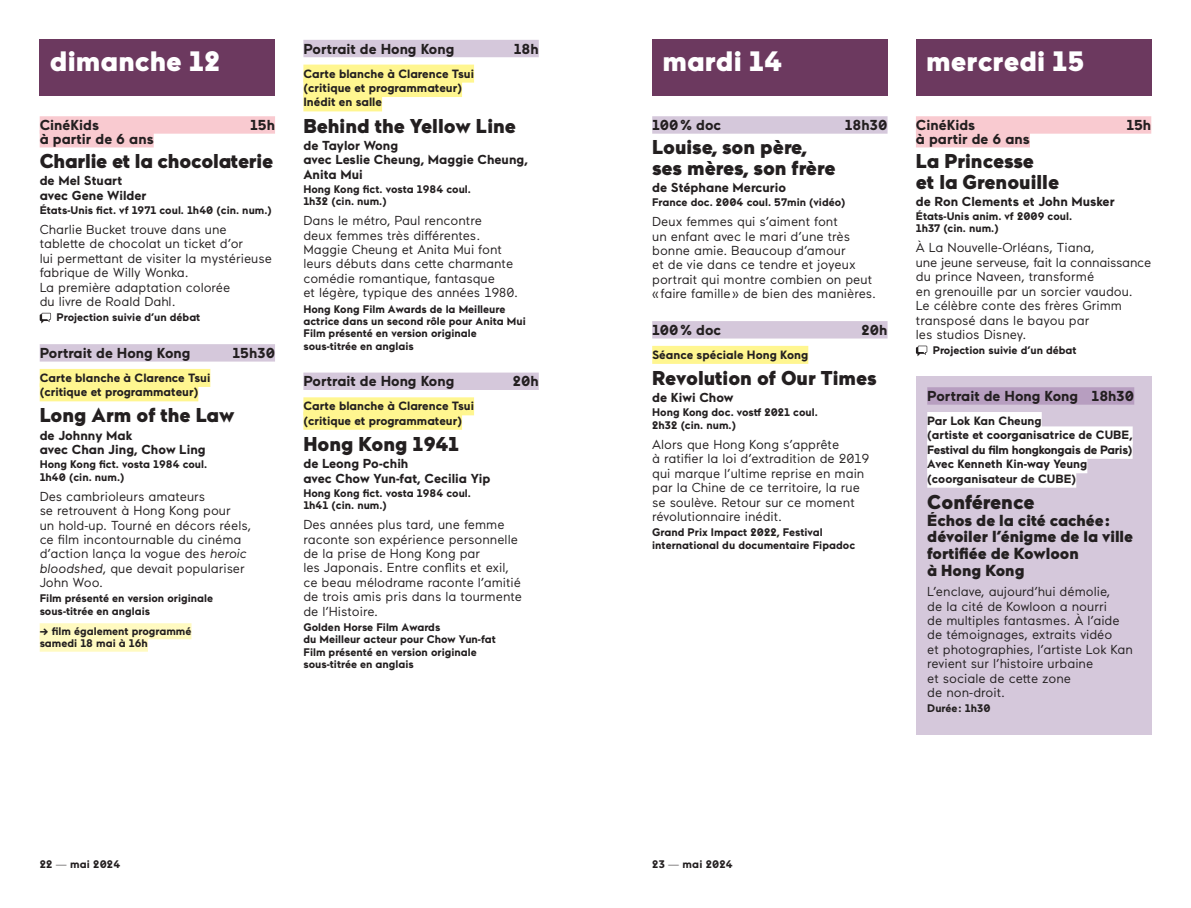
<style>
.page{position:relative;width:1191px;height:908px;background:#fff}
.page>*{position:absolute;margin:0;border:0;box-sizing:border-box;transform-origin:0 0}
.t1{font:900 28px "Maax";letter-spacing:.005em;color:#fff}
.t2{font:900 20px/20.4px "Maax";color:#231f20}
.t3{font:900 16px/16.8px "Maax";color:#231f20}
.t4{font:700 14.4px "Maax";color:#231f20}
.t5{font:13px/14.4px "Maax";color:#231f20}
.t6{font:700 13px/14.4px "Maax";color:#231f20}
.t7{font:700 12px/14.4px "Maax";color:#231f20}
.t8{font:700 11px/12.4px "Maax";color:#231f20}
.s1{font-style:italic}
.s2{font-weight:300}
</style>
<div class="page">
<div style="left:40px;top:40px;width:235px;height:56px;background:#6c395f"></div>
<div style="left:40px;top:116px;width:235px;height:18px;background:#f9cad0"></div>
<div style="left:40px;top:130px;width:114px;height:17px;background:#f9cad0"></div>
<div style="left:40px;top:344px;width:235px;height:17px;background:#d5c8db"></div>
<div style="left:40px;top:369px;width:170px;height:18px;background:#fff690"></div>
<div style="left:40px;top:383px;width:158px;height:18px;background:#fff690"></div>
<div style="left:40px;top:623px;width:151px;height:16px;background:#fffac1"></div>
<div style="left:40px;top:635px;width:108px;height:16px;background:#fffac1"></div>
<svg style="left:40px;top:313px;width:11px;height:10px"></svg>
<div style="left:303px;top:40px;width:236px;height:17px;background:#d5c8db"></div>
<div style="left:303px;top:65px;width:171px;height:18px;background:#fff690"></div>
<div style="left:303px;top:79px;width:159px;height:18px;background:#fff690"></div>
<div style="left:303px;top:93px;width:79px;height:18px;background:#fff690"></div>
<div style="left:303px;top:372px;width:236px;height:18px;background:#d5c8db"></div>
<div style="left:303px;top:397px;width:171px;height:18px;background:#fff690"></div>
<div style="left:303px;top:411px;width:159px;height:18px;background:#fff690"></div>
<div style="left:652px;top:40px;width:235px;height:56px;background:#6c395f"></div>
<div style="left:652px;top:116px;width:235px;height:18px;background:#d5c8db"></div>
<div style="left:652px;top:321px;width:235px;height:17px;background:#d5c8db"></div>
<div style="left:652px;top:346px;width:156px;height:18px;background:#fff690"></div>
<div style="left:916px;top:40px;width:235px;height:56px;background:#6c395f"></div>
<div style="left:916px;top:116px;width:235px;height:18px;background:#f9cad0"></div>
<div style="left:916px;top:130px;width:114px;height:17px;background:#f9cad0"></div>
<svg style="left:916px;top:345px;width:11px;height:11px"></svg>
<div style="left:916px;top:377px;width:235px;height:357px;background:#d5c8db"></div>
<div style="left:927px;top:387px;width:207px;height:17px;background:#b79ec0"></div>
<div style="left:927px;top:412px;width:114px;height:18px;background:#fff"></div>
<div style="left:927px;top:426px;width:205px;height:18px;background:#fff"></div>
<div style="left:927px;top:440px;width:205px;height:18px;background:#fff"></div>
<div style="left:927px;top:455px;width:160px;height:18px;background:#fff"></div>
<div style="left:927px;top:469px;width:149px;height:18px;background:#fff"></div>
<h1 class="t1" style="left:50px;top:42px;width:172px">dimanche 12</h1>
<p class="t4" style="left:40px;top:115px;width:61px">CinéKids</p>
<p class="t4" style="left:250px;top:115px;width:26px">15h</p>
<p class="t4" style="left:40px;top:129px;width:115px">à partir de 6 ans</p>
<h2 class="t2" style="left:40px;top:150px;width:235px">Charlie et la chocolaterie</h2>
<p class="t6" style="left:40px;top:173px;width:108px">de Mel Stuart avec Gene Wilder</p>
<p class="t8" style="left:40px;top:203px;width:234px">États-Unis fict. vf 1971 coul. 1h40 (cin. num.)</p>
<p class="t5" style="left:40px;top:221px;width:234px">Charlie Bucket trouve dans une tablette de chocolat un ticket d’or<br>lui permettant de visiter la mystérieuse fabrique de Willy Wonka.<br>La première adaptation colorée<br>du livre de Roald Dahl.</p>
<p class="t8" style="left:57px;top:311px;width:145px">Projection suivie d’un débat</p>
<p class="t4" style="left:40px;top:343px;width:152px">Portrait de Hong Kong</p>
<p class="t4" style="left:232px;top:343px;width:44px">15h30</p>
<p class="t7" style="left:40px;top:370px;width:172px">Carte blanche à Clarence Tsui (critique et programmateur)</p>
<h2 class="t2" style="left:40px;top:404px;width:196px">Long Arm of the Law</h2>
<p class="t6" style="left:40px;top:427px;width:167px">de Johnny Mak<br>avec Chan Jing, Chow Ling</p>
<p class="t8" style="left:40px;top:457px;width:169px">Hong Kong fict. vosta 1984 coul.<br>1h40 (cin. num.)</p>
<p class="t5" style="left:40px;top:488px;width:213px">Des cambrioleurs amateurs<br>se retrouvent à Hong Kong pour<br>un hold-up. Tourné en décors réels, ce film incontournable du cinéma d’action lança la vogue des <span class="s1">heroic bloodshed</span>, que devait populariser<br>John Woo.</p>
<p class="t8" style="left:40px;top:591px;width:175px">Film présenté en version originale sous-titrée en anglais</p>
<p class="t8" style="left:40px;top:624px;width:153px">→ film également programmé samedi 18 mai à 16h</p>
<p class="t4" style="left:303px;top:39px;width:152px">Portrait de Hong Kong</p>
<p class="t4" style="left:514px;top:39px;width:26px">18h</p>
<p class="t7" style="left:303px;top:66px;width:172px">Carte blanche à Clarence Tsui (critique et programmateur)<br>Inédit en salle</p>
<h2 class="t2" style="left:303px;top:114px;width:214px">Behind the Yellow Line</h2>
<p class="t6" style="left:303px;top:137px;width:226px">de Taylor Wong<br>avec Leslie Cheung, Maggie Cheung,<br>Anita Mui</p>
<p class="t8" style="left:303px;top:182px;width:169px">Hong Kong fict. vosta 1984 coul.<br>1h32 (cin. num.)</p>
<p class="t5" style="left:303px;top:213px;width:216px">Dans le métro, Paul rencontre<br>deux femmes très différentes.<br>Maggie Cheung et Anita Mui font leurs débuts dans cette charmante comédie romantique, fantasque<br>et légère, typique des années 1980.</p>
<p class="t8" style="left:303px;top:302px;width:224px">Hong Kong Film Awards de la Meilleure actrice dans un second rôle pour Anita Mui Film présenté en version originale sous-titrée en anglais</p>
<p class="t4" style="left:303px;top:371px;width:152px">Portrait de Hong Kong</p>
<p class="t4" style="left:513px;top:371px;width:27px">20h</p>
<p class="t7" style="left:303px;top:398px;width:172px">Carte blanche à Clarence Tsui (critique et programmateur)</p>
<h2 class="t2" style="left:303px;top:432px;width:157px">Hong Kong 1941</h2>
<p class="t6" style="left:303px;top:455px;width:188px">de Leong Po-chih<br>avec Chow Yun-fat, Cecilia Yip</p>
<p class="t8" style="left:303px;top:486px;width:169px">Hong Kong fict. vosta 1984 coul.<br>1h41 (cin. num.)</p>
<p class="t5" style="left:303px;top:516px;width:220px">Des années plus tard, une femme raconte son expérience personnelle de la prise de Hong Kong par<br>les Japonais. Entre conflits et exil, ce beau mélodrame raconte l’amitié de trois amis pris dans la tourmente de l’Histoire.</p>
<p class="t8" style="left:303px;top:620px;width:194px">Golden Horse Film Awards<br>du Meilleur acteur pour Chow Yun-fat<br>Film présenté en version originale sous-titrée en anglais</p>
<h1 class="t1" style="left:662px;top:42px;width:121px">mardi 14</h1>
<p class="t4" style="left:652px;top:115px;width:71px">100 % doc</p>
<p class="t4" style="left:845px;top:115px;width:44px">18h30</p>
<h2 class="t2" style="left:652px;top:136px;width:185px">Louise, son père, ses mères, son frère</h2>
<p class="t6" style="left:652px;top:180px;width:135px">de Stéphane Mercurio</p>
<p class="t8" style="left:652px;top:195px;width:195px">France doc. 2004 coul. 57min (vidéo)</p>
<p class="t5" style="left:652px;top:214px;width:225px">Deux femmes qui s’aiment font<br>un enfant avec le mari d’une très bonne amie. Beaucoup d’amour<br>et de vie dans ce tendre et joyeux portrait qui montre combien on peut « faire famille » de bien des manières.</p>
<p class="t4" style="left:652px;top:320px;width:71px">100 % doc</p>
<p class="t4" style="left:861px;top:320px;width:27px">20h</p>
<p class="t7" style="left:652px;top:347px;width:158px">Séance spéciale Hong Kong</p>
<h2 class="t2" style="left:652px;top:367px;width:226px">Revolution of Our Times</h2>
<p class="t6" style="left:652px;top:390px;width:83px">de Kiwi Chow</p>
<p class="t8" style="left:652px;top:405px;width:167px">Hong Kong doc. vostf 2021 coul.<br>2h32 (cin. num.)</p>
<p class="t5" style="left:652px;top:436px;width:219px">Alors que Hong Kong s’apprête<br>à ratifier la loi d’extradition de 2019 qui marque l’ultime reprise en main par la Chine de ce territoire, la rue se soulève. Retour sur ce moment révolutionnaire inédit.</p>
<p class="t8" style="left:652px;top:525px;width:204px">Grand Prix Impact 2022, Festival international du documentaire Fipadoc</p>
<h1 class="t1" style="left:926px;top:42px;width:160px">mercredi 15</h1>
<p class="t4" style="left:916px;top:115px;width:61px">CinéKids</p>
<p class="t4" style="left:1126px;top:115px;width:26px">15h</p>
<p class="t4" style="left:916px;top:129px;width:115px">à partir de 6 ans</p>
<h2 class="t2" style="left:916px;top:150px;width:145px">La Princesse<br>et la Grenouille</h2>
<p class="t6" style="left:916px;top:193px;width:200px">de Ron Clements et John Musker</p>
<p class="t8" style="left:916px;top:209px;width:158px">États-Unis anim. vf 2009 coul.<br>1h37 (cin. num.)</p>
<p class="t5" style="left:916px;top:240px;width:237px">À La Nouvelle-Orléans, Tiana,<br>une jeune serveuse, fait la connaissance du prince Naveen, transformé<br>en grenouille par un sorcier vaudou.<br>Le célèbre conte des frères Grimm transposé dans le bayou par<br>les studios Disney.</p>
<p class="t8" style="left:932px;top:343px;width:145px">Projection suivie d’un débat</p>
<p class="t4" style="left:927px;top:386px;width:208px">Portrait de Hong Kong 18h30</p>
<p class="t7" style="left:927px;top:413px;width:207px">Par Lok Kan Cheung<br>(artiste et coorganisatrice de CUBE,<br>Festival du film hongkongais de Paris)<br>Avec Kenneth Kin-way Yeung (coorganisateur de CUBE)</p>
<h2 class="t2" style="left:927px;top:490px;width:109px">Conférence</h2>
<p class="t3" style="left:927px;top:510px;width:207px">Échos de la cité cachée: dévoiler l’énigme de la ville fortifiée de Kowloon<br>à Hong Kong</p>
<p class="t5" style="left:927px;top:583px;width:207px">L’enclave, aujourd’hui démolie,<br>de la cité de Kowloon a nourri<br>de multiples fantasmes. À l’aide de témoignages, extraits vidéo<br>et photographies, l’artiste Lok Kan revient sur l’histoire urbaine<br>et sociale de cette zone<br>de non-droit.</p>
<p class="t8" style="left:927px;top:701px;width:65px">Durée: 1h30</p>
<p class="t8" style="left:40px;top:857px;width:82px">22 <span class="s2">—</span> mai 2024</p>
<p class="t8" style="left:652px;top:857px;width:82px">23 <span class="s2">—</span> mai 2024</p>
</div>
